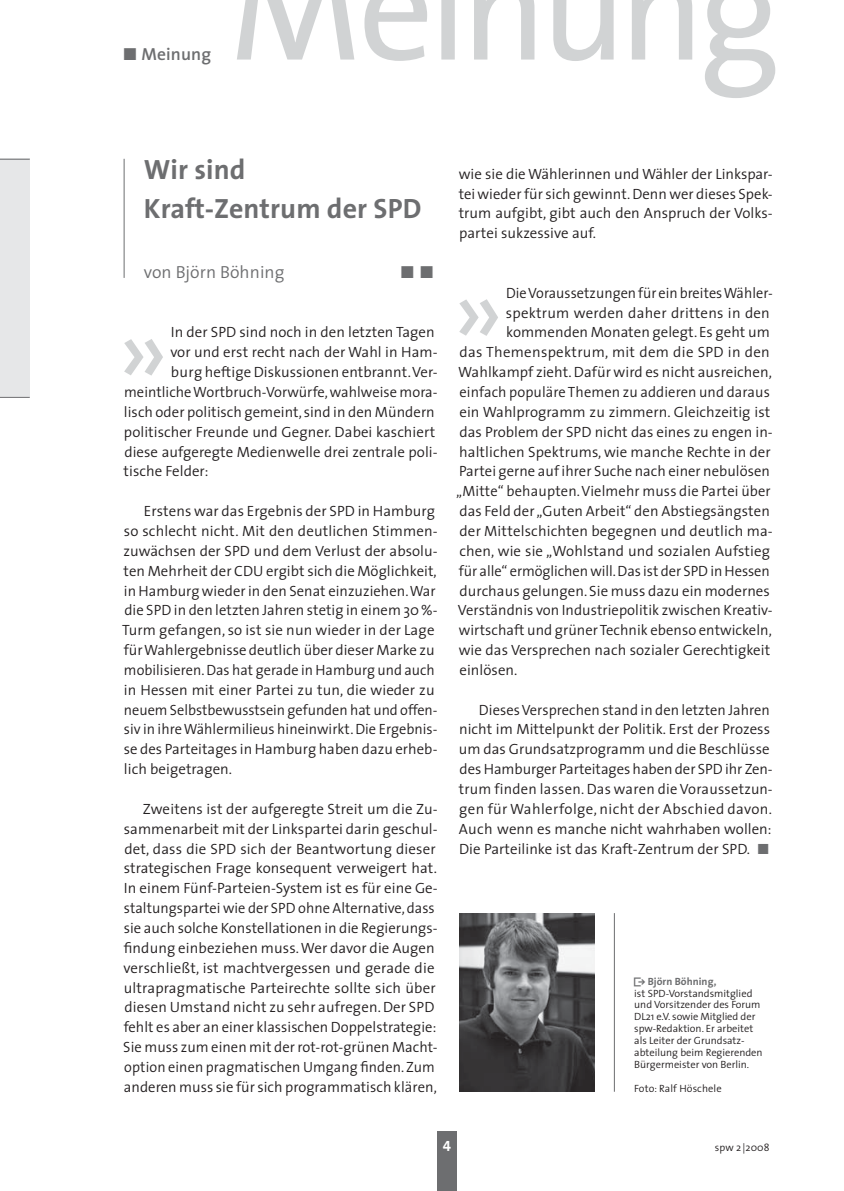
<style>
.page{position:relative;width:844px;height:1191px;background:#fff}
.page>*{position:absolute;margin:0;border:0;box-sizing:border-box;transform-origin:0 0}
.t1{font:101.5px "The Sans";color:#d1d3d4}
.t2{font:700 28px/39.7px "The Sans";letter-spacing:.005em;color:#6d6e70}
.t3{font:300 17.5px "The Sans";letter-spacing:.005em;color:#6d6e70}
.t4{font:600 17.5px "The Sans";letter-spacing:.005em;color:#6d6e70}
.t5{font:17.5px "The Sans Bold Expert";color:#6d6e70}
.t6{font:300 14.88px/19.8px "The Sans";letter-spacing:.005em;color:#231f20}
.t7{font:300 14.88px "The Sans";letter-spacing:.005em;color:#231f20;scale:.96 1}
.t8{font:14.88px "The Sans Bold Caps";color:#fff}
.t9{font:300 10.5px/11.9px "The Sans";color:#231f20}
.s1{font-family:"The Sans Bold Expert";font-weight:400}
.s2{font-family:"The Sans Bold Expert";font-weight:400;color:#6d6e70}
.s3{font-weight:700;color:#6d6e70}
</style>
<div class="page">
<div style="left:437px;top:1131px;width:19px;height:60px;background:#6d6e70"></div>
<div style="left:0;top:159px;width:30px;height:238px;background:#e6e7e8"></div>
<hr style="left:0;top:159px;width:30px;height:1px;background:#6d6e70">
<hr style="left:0;top:397px;width:30px;height:1px;background:#6d6e70">
<svg style="left:237px;top:0;width:539px;height:98px"></svg>
<img style="left:459px;top:913px;width:135px;height:178px">
<hr style="left:613px;top:913px;width:1px;height:178px;background:#6d6e70">
<hr style="left:124px;top:159px;width:1px;height:119px;background:#6d6e70">
<p class="t4" style="left:122px;top:47px;width:90px"><span class="s1">ó</span> Meinung</p>
<h2 class="t2" style="left:144px;top:152px;width:279px">Wir sind<br>Kraft-Zentrum der SPD</h2>
<p class="t3" style="left:144px;top:266px;width:142px">von Björn Böhning</p>
<p class="t5" style="left:400px;top:262px;width:36px">ó ó</p>
<p class="t6" style="left:171px;top:324px;width:265px">In der SPD sind noch in den letzten Tagen</p>
<p class="t6" style="left:170px;top:344px;width:269px">vor und erst recht nach der Wahl in Ham-</p>
<p class="t6" style="left:171px;top:364px;width:268px">burg heftige Diskussionen entbrannt. Ver-</p>
<p class="t6" style="left:124px;top:383px;width:315px">meintliche Wortbruch-Vorwürfe, wahlweise mora-</p>
<p class="t6" style="left:124px;top:403px;width:312px">lisch oder politisch gemeint, sind in den Mündern</p>
<p class="t6" style="left:124px;top:423px;width:312px">politischer Freunde und Gegner. Dabei kaschiert</p>
<p class="t6" style="left:124px;top:443px;width:315px">diese aufgeregte Medienwelle drei zentrale poli-</p>
<p class="t6" style="left:123px;top:463px;width:86px">tische Felder:</p>
<p class="t6" style="left:122px;top:503px;width:317px;text-indent:22px">Erstens war das Ergebnis der SPD in Hamburg so schlecht nicht. Mit den deutlichen Stimmen&shy;zuwächsen der SPD und dem Verlust der absolu&shy;ten Mehrheit der CDU ergibt sich die Möglichkeit, in Hamburg wieder in den Senat einzuziehen. War die SPD in den letzten Jahren stetig in einem 30 %- Turm gefangen, so ist sie nun wieder in der Lage für Wahlergebnisse deutlich über dieser Marke zu mobilisieren. Das hat gerade in Hamburg und auch in Hessen mit einer Partei zu tun, die wieder zu neuem Selbstbewusstsein gefunden hat und offen&shy;siv in ihre Wählermilieus hineinwirkt. Die Ergebnis&shy;se des Parteitages in Hamburg haben dazu erheb&shy;lich beigetragen.</p>
<p class="t6" style="left:123px;top:800px;width:316px;text-indent:19px">Zweitens ist der aufgeregte Streit um die Zu&shy;sammenarbeit mit der Linkspartei darin geschul&shy;det, dass die SPD sich der Beantwortung dieser strategischen Frage konsequent verweigert hat.<br>In einem Fünf-Parteien-System ist es für eine Ge&shy;staltungspartei wie der SPD ohne Alternative, dass sie auch solche Konstellationen in die Regierungs&shy;findung einbeziehen muss. Wer davor die Augen verschließt, ist machtvergessen und gerade die ultrapragmatische Parteirechte sollte sich über diesen Umstand nicht zu sehr aufregen. Der SPD fehlt es aber an einer klassischen Doppelstrategie:<br>Sie muss zum einen mit der rot-rot-grünen Macht&shy;option einen pragmatischen Umgang finden. Zum anderen muss sie für sich programmatisch klären,</p>
<h1 class="t1" style="left:117px;top:310px;width:53px">»</h1>
<p class="t6" style="left:458px;top:165px;width:315px;text-align:justify">wie sie die Wählerinnen und Wähler der Linkspar&shy;tei wieder für sich gewinnt. Denn wer dieses Spek&shy;trum aufgibt, gibt auch den Anspruch der Volks&shy;partei sukzessive auf.</p>
<p class="t7" style="left:506px;top:287px;width:279px">Die Voraussetzungen für ein breites Wähler-</p>
<p class="t6" style="left:505px;top:304px;width:265px">spektrum werden daher drittens in den</p>
<p class="t6" style="left:506px;top:324px;width:265px">kommenden Monaten gelegt. Es geht um</p>
<p class="t6" style="left:459px;top:344px;width:312px">das Themenspektrum, mit dem die SPD in den</p>
<p class="t6" style="left:458px;top:364px;width:315px">Wahlkampf zieht. Dafür wird es nicht ausreichen,</p>
<p class="t6" style="left:459px;top:383px;width:312px">einfach populäre Themen zu addieren und daraus</p>
<p class="t6" style="left:459px;top:403px;width:312px">ein Wahlprogramm zu zimmern. Gleichzeitig ist</p>
<p class="t6" style="left:459px;top:423px;width:315px">das Problem der SPD nicht das eines zu engen in -</p>
<p class="t6" style="left:459px;top:443px;width:313px">halt lichen Spektrums, wie manche Rechte in der</p>
<p class="t6" style="left:459px;top:463px;width:312px">Partei gerne auf ihrer Suche nach einer nebulösen</p>
<p class="t6" style="left:456px;top:483px;width:316px">„Mitte“ behaupten. Vielmehr muss die Partei über</p>
<p class="t6" style="left:459px;top:503px;width:312px">das Feld der „Guten Arbeit“ den Abstiegsängsten</p>
<p class="t6" style="left:459px;top:522px;width:315px">der Mittelschichten begegnen und deutlich ma-</p>
<p class="t6" style="left:459px;top:542px;width:312px">chen, wie sie „Wohlstand und sozialen Aufstieg</p>
<p class="t6" style="left:458px;top:562px;width:312px">für alle“ ermöglichen will. Das ist der SPD in Hessen</p>
<p class="t6" style="left:459px;top:582px;width:312px">durchaus gelungen. Sie muss dazu ein modernes</p>
<p class="t6" style="left:458px;top:602px;width:316px">Verständnis von Industriepolitik zwischen Kreativ-</p>
<p class="t6" style="left:458px;top:622px;width:314px">wirtschaft und grüner Technik ebenso entwickeln,</p>
<p class="t6" style="left:458px;top:641px;width:313px">wie das Versprechen nach sozialer Gerechtigkeit</p>
<p class="t6" style="left:459px;top:661px;width:59px">einlösen.</p>
<p class="t6" style="left:458px;top:701px;width:315px;text-indent:20px">Dieses Versprechen stand in den letzten Jahren nicht im Mittelpunkt der Politik. Erst der Prozess um das Grundsatzprogramm und die Beschlüsse des Hamburger Parteitages haben der SPD ihr Zen&shy;trum finden lassen. Das waren die Vorausset zun&shy;gen für Wahlerfolge, nicht der Abschied davon.<br>Auch wenn es manche nicht wahrhaben wollen:<br>Die Partei linke ist das Kraft-Zentrum der SPD. <span class="s2">ó</span></p>
<h1 class="t1" style="left:452px;top:270px;width:53px">»</h1>
<p class="t9" style="left:634px;top:976px;width:130px"><span class="s2">û</span> <span class="s3">Björn Böhning,<br></span>ist SPD-Vorstandsmitglied und Vorsitzender des Forum<br>DL21 e.V. sowie Mitglied der spw-Redaktion. Er arbeitet als Leiter der Grundsatz&shy;abteilung beim Regierenden<br>Bürgermeister von Berlin.</p>
<p class="t9" style="left:634px;top:1083px;width:89px">Foto: Ralf Höschele</p>
<p class="t8" style="left:442px;top:1137px;width:10px">4</p>
<p class="t9" style="left:714px;top:1142px;width:56px">spw 2 |2008</p>
</div>
